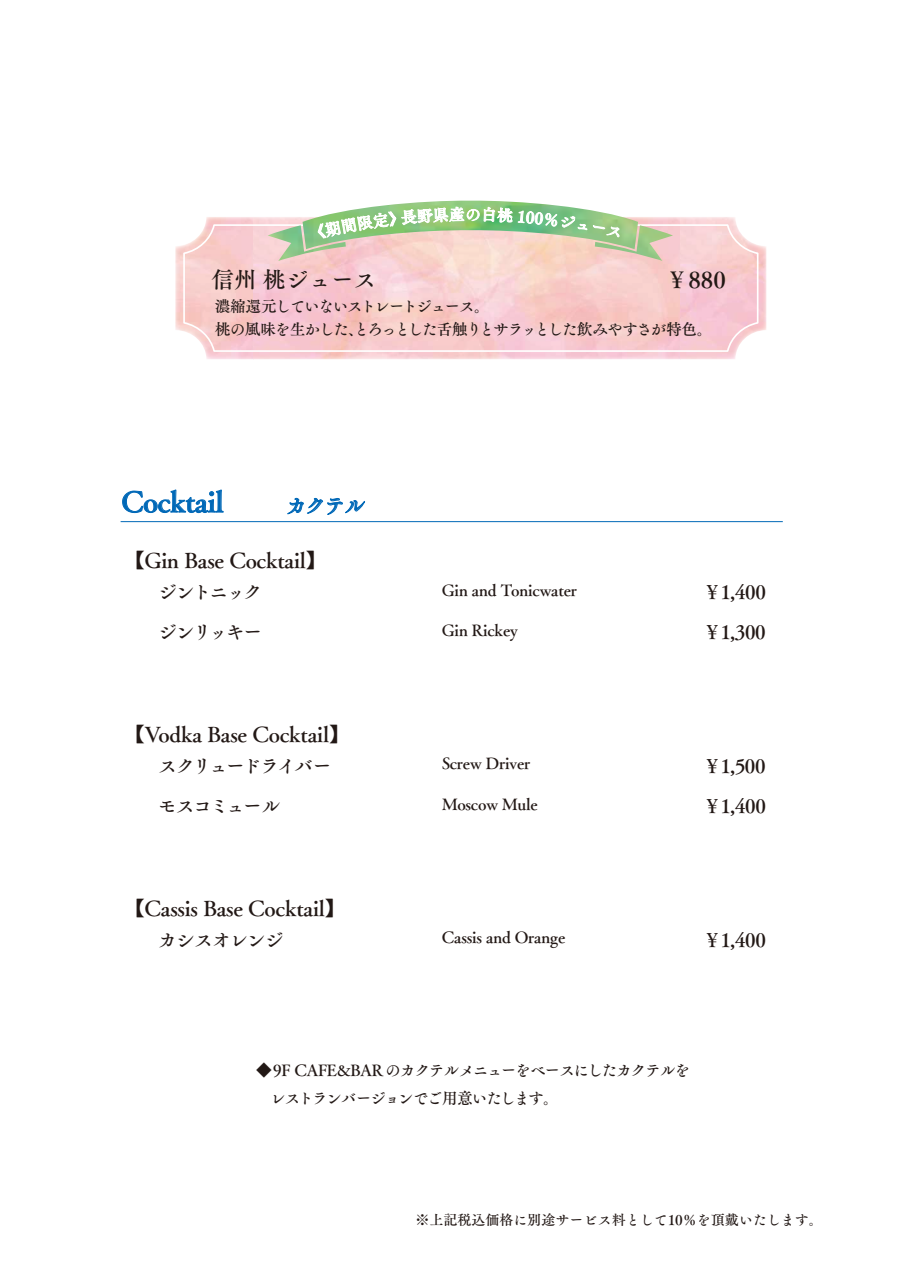
<style>
.page{position:relative;width:903px;height:1275px;background:#fff}
.page>*{position:absolute;margin:0;border:0;box-sizing:border-box;transform-origin:0 0}
.t1{font:28px "Tsuku A Old Min Pr 6 D";letter-spacing:-.01em;color:#0068b7}
.t2{font:22.75px "Tsuku A Old Min Pr 6 D";color:#221815}
.t3{font:21px "Tsuku A Old Min Pr 6 D";letter-spacing:-.01em;color:#221815}
.t4{font:21px "Tsuku A Old Min Pr 6 D";color:#0068b7}
.t5{font:19.25px/40.2px "Tsuku A Old Min Pr 6 D";letter-spacing:-.075em;color:#221815}
.t6{font:19.25px/40.2px "Tsuku A Old Min Pr 6 D";letter-spacing:-.105em;color:#221815}
.t7{font:19.25px/40.2px "Tsuku A Old Min Pr 6 D";letter-spacing:-.115em;color:#221815}
.t8{font:15.75px/22.8px "Tsuku A Old Min Pr 6 D";letter-spacing:-.085em;color:#221815}
.t9{font:15.75px/28px "Tsuku A Old Min Pr 6 D";letter-spacing:-.08em;color:#221815}
.t10{font:15.75px "Tsuku A Old Min Pr 6 D";letter-spacing:-.01em;color:#221815}
.t11{font:15.75px "Tsuku A Old Min Pr 6 D";letter-spacing:-.015em;color:#221815}
.t12{font:14px "Tsuku A Old Min Pr 6 D";color:#221815}
</style>
<div class="page">
<hr style="left:121px;top:521px;width:662px;height:1px;background:#0068b7">
<svg style="left:122px;top:489px;width:102px;height:33px"></svg>
<svg style="left:287px;top:498px;width:78px;height:17px"></svg>
<svg style="left:175px;top:217px;width:591px;height:142px;background:#f7cdcf"></svg>
<div style="left:183px;top:224px;width:575px;height:128px;border:2px solid #fff;border-radius:29px"></div>
<svg style="left:268px;top:200px;width:405px;height:61px"></svg>
<p class="t2" style="left:211px;top:259px;width:167px">信州 桃ジュース</p>
<p class="t2" style="left:666px;top:259px;width:62px">￥880</p>
<p class="t8" style="left:215px;top:294px;width:499px">濃縮還元していないストレートジュース。<br>桃の風味を生かした、とろっとした舌触りとサラッとした飲みやすさが特色。</p>
<h1 class="t1" style="left:121px;top:476px;width:104px">Cocktail</h1>
<p class="t4" style="left:286px;top:487px;width:80px">カクテル</p>
<p class="t3" style="left:124px;top:542px;width:204px">【Gin Base Cocktail】</p>
<p class="t7" style="left:158px;top:571px;width:106px">ジントニックジンリッキー</p>
<p class="t10" style="left:442px;top:576px;width:137px">Gin and Tonicwater</p>
<p class="t10" style="left:442px;top:616px;width:78px">Gin Rickey</p>
<p class="t3" style="left:124px;top:715px;width:227px">【Vodka Base Cocktail】</p>
<p class="t6" style="left:158px;top:745px;width:175px">スクリュードライバーモスコミュール</p>
<p class="t10" style="left:442px;top:749px;width:90px">Screw Driver</p>
<p class="t11" style="left:442px;top:790px;width:97px">Moscow Mule</p>
<p class="t5" style="left:703px;top:571px;width:65px">￥1,400￥1,300</p>
<p class="t5" style="left:703px;top:745px;width:65px">￥1,500￥1,400</p>
<p class="t3" style="left:124px;top:889px;width:223px">【Cassis Base Cocktail】</p>
<p class="t5" style="left:158px;top:918px;width:127px">カシスオレンジ</p>
<p class="t11" style="left:442px;top:923px;width:125px">Cassis and Orange</p>
<p class="t5" style="left:703px;top:918px;width:65px">￥1,400</p>
<p class="t9" style="left:270px;top:1056px;width:422px;text-indent:-14px">◆9F CAFE&amp;BAR のカクテルメニューをベースにしたカクテルをレストランバージョンでご用意いたします。</p>
<p class="t12" style="left:416px;top:1207px;width:409px">※上記税込価格に別途サービス料として10％を頂戴いたします。</p>
</div>
